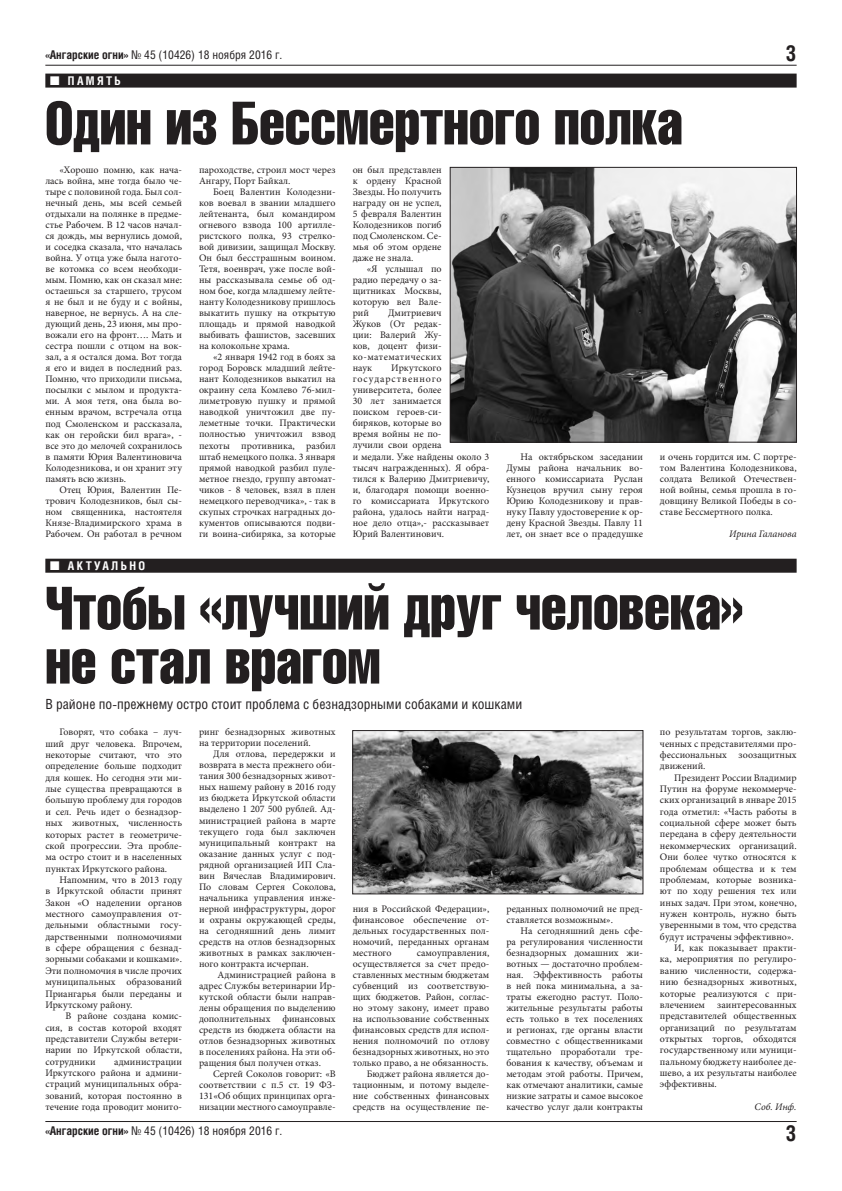
<style>
.page{position:relative;width:842px;height:1191px;background:#fff}
.page>*{position:absolute;margin:0;border:0;box-sizing:border-box;transform-origin:0 0}
.Заголовок_2{font:60px/54px "Helios Compressed";color:#231f20}
.Колонтитул_Номер_стр{font:700 22px "Helios Cond";color:#231f20}
.Подзаголовок_2{font:14px "Helios Cond";color:#231f20}
.t1{font:12px "Helios Cond";color:#231f20}
.t2{font:700 12px "Helios Cond";letter-spacing:.2em;color:#fff}
.Основной{font:10px/11px "Minion Pro";color:#231f20;text-align:justify}
.Подпись{font:italic 10px "Minion Pro";color:#231f20}
.s1{font-weight:700}
</style>
<div class="page">
<hr style="left:45px;top:65px;width:752px;height:1px;background:#231f20">
<hr style="left:45px;top:1121px;width:752px;height:1px;background:#231f20">
<div style="left:45px;top:74px;width:752px;height:14px;background:#231f20"></div>
<img style="left:452px;top:169px;width:343px;height:271px">
<div style="left:450px;top:167px;width:347px;height:275px;border:1px solid #231f20"></div>
<div style="left:45px;top:558px;width:752px;height:14px;background:#231f20"></div>
<img style="left:355px;top:732px;width:286px;height:160px">
<div style="left:353px;top:730px;width:290px;height:164px;border:1px solid #231f20"></div>
<p class="t1" style="left:45px;top:48px;width:239px"><span class="s1">«Ангарские огни»</span> № 45 (10426) 18 ноября 2016 г.</p>
<p class="Колонтитул_Номер_стр" style="left:785px;top:40px;width:13px">3</p>
<p class="t2" style="left:68px;top:73px;width:54px">ПАМЯТЬ</p>
<p class="Заголовок_2" style="left:45px;top:94px;width:639px">Один из Бессмертного полка</p>
<p class="Основной" style="left:45px;top:164px;width:138px;text-indent:14px">«Хорошо помню, как нача&shy;лась война, мне тогда было че&shy;тыре с половиной года. Был сол&shy;нечный день, мы всей семьей отдыхали на полянке в предме&shy;стье Рабочем. В 12 часов начал&shy;ся дождь, мы вернулись домой, и соседка сказала, что началась война. У отца уже была нагото&shy;ве котомка со всем необходи&shy;мым. Помню, как он сказал мне: остаешься за старшего, трусом я не был и не буду и с войны, наверное, не вернусь. А на сле&shy;дующий день, 23 июня, мы про&shy;вожали его на фронт…. Мать и сестра пошли с отцом на вок&shy;зал, а я остался дома. Вот тогда я его и видел в последний раз.<br>Помню, что приходили письма, посылки с мылом и продукта&shy;ми. А моя тетя, она была во&shy;енным врачом, встречала отца под Смоленском и рассказала, как он геройски бил врага», - все это до мелочей сохранилось в памяти Юрия Валентиновича Колодезникова, и он хранит эту память всю жизнь.</p>
<p class="Основной" style="left:45px;top:484px;width:138px;text-indent:14px">Отец Юрия, Валентин Пе&shy;трович Колодезников, был сы&shy;ном священника, настоятеля Князе-Владимирского храма в Рабочем. Он работал в речном</p>
<p class="Основной" style="left:353px;top:164px;width:90px">он был представлен к ордену Красной Звезды. Но получить награду он не успел, 5 февраля Валентин Колодезников погиб под Смоленском. Се&shy;мья об этом ордене даже не знала.</p>
<p class="Основной" style="left:353px;top:263px;width:90px;text-indent:14px">«Я услышал по радио передачу о за&shy;щитниках Москвы, которую вел Вале&shy;рий</p>
<p class="Основной" style="left:199px;top:164px;width:138px">пароходстве, строил мост через<br>Ангару, Порт Байкал.</p>
<p class="Основной" style="left:199px;top:186px;width:138px;text-indent:14px">Боец Валентин Колодезни&shy;ков воевал в звании младшего лейтенанта, был командиром огневого взвода 100 артилле&shy;ристского полка, 93 стрелко&shy;вой дивизии, защищал Москву.<br>Он был бесстрашным воином.<br>Тетя, военврач, уже после вой&shy;ны рассказывала семье об од&shy;ном бое, когда младшему лейте&shy;нанту Колодезникову пришлось выкатить пушку на открытую площадь и прямой наводкой выбивать фашистов, засевших на колокольне храма.</p>
<p class="Основной" style="left:199px;top:352px;width:138px;text-indent:14px">«2 января 1942 год в боях за город Боровск младший лейте&shy;нант Колодезников выкатил на окраину села Комлево 76-мил&shy;лиметровую пушку и прямой наводкой уничтожил две пу&shy;леметные точки. Практически полностью уничтожил взвод пехоты противника, разбил штаб немецкого полка. 3 января прямой наводкой разбил пуле&shy;метное гнездо, группу автомат&shy;чиков - 8 человек, взял в плен немецкого переводчика», - так в скупых строчках наградных до&shy;кументов описываются подви&shy;ги воина-сибиряка, за которые</p>
<p class="Основной" style="left:353px;top:307px;width:90px;text-indent:35px">Дмитриевич Жуков (От редак&shy;ции: Валерий Жу&shy;ков, доцент физи&shy;ко-математических наук</p>
<p class="Основной" style="left:353px;top:363px;width:138px;text-align:left;text-indent:39px">Иркутского государственного университета, более<br>30 лет занимается<br>поиском героев-си-<br>биряков, которые во<br>время войны не по-<br>лучили свои ордена<br>и медали. Уже найдены около 3 тысяч награжденных). Я обра&shy;тился к Валерию Дмитриевичу, и, благодаря помощи военно&shy;го комиссариата Иркутского района, удалось найти наград&shy;ное дело отца»,- рассказывает<br>Юрий Валентинович.</p>
<p class="Основной" style="left:506px;top:451px;width:138px;text-indent:14px">На октябрьском заседании Думы района начальник во&shy;енного комиссариата Руслан Кузнецов вручил сыну героя Юрию Колодезникову и прав&shy;нуку Павлу удостоверение к ор&shy;дену Красной Звезды. Павлу 11 лет, он знает все о прадедушке</p>
<p class="Основной" style="left:660px;top:451px;width:138px">и очень гордится им. С портре&shy;том Валентина Колодезникова, солдата Великой Отечествен&shy;ной войны, семья прошла в го&shy;довщину Великой Победы в со&shy;ставе Бессмертного полка.</p>
<p class="Подпись" style="left:729px;top:527px;width:69px">Ирина Галанова</p>
<p class="t2" style="left:68px;top:558px;width:79px">АКТУАЛЬНО</p>
<p class="Заголовок_2" style="left:45px;top:579px;width:699px">Чтобы «лучший друг человека» не стал врагом</p>
<p class="Подзаголовок_2" style="left:45px;top:695px;width:478px">В районе по-прежнему остро стоит проблема с безнадзорными собаками и кошками</p>
<p class="Основной" style="left:45px;top:726px;width:138px;line-height:11.4px;text-indent:14px">Говорят, что собака – луч&shy;ший друг человека. Впрочем, некоторые считают, что это определение больше подходит для кошек. Но сегодня эти ми&shy;лые существа превращаются в большую проблему для городов и сел. Речь идет о безнадзор&shy;ных животных, численность которых растет в геометриче&shy;ской прогрессии. Эта пробле&shy;ма остро стоит и в населенных пунктах Иркутского района.</p>
<p class="Основной" style="left:45px;top:874px;width:138px;line-height:11.4px;text-indent:14px">Напомним, что в 2013 году в Иркутской области принят Закон «О наделении органов местного самоуправления от&shy;дельными областными госу&shy;дарственными полномочиями в сфере обращения с безнад&shy;зорными собаками и кошками».<br>Эти полномочия в числе прочих муниципальных образований Приангарья были переданы и Иркутскому району.</p>
<p class="Основной" style="left:45px;top:1010px;width:138px;line-height:11.4px;text-indent:20px">В районе создана комис&shy;сия, в состав которой входят представители Службы ветери&shy;нарии по Иркутской области, сотрудники</p>
<p class="Основной" style="left:199px;top:726px;width:138px">ринг безнадзорных животных на территории поселений.</p>
<p class="Основной" style="left:199px;top:748px;width:138px;text-indent:14px">Для отлова, передержки и возврата в места прежнего оби&shy;тания 300 безнадзорных живот&shy;ных нашему району в 2016 году из бюджета Иркутской области выделено 1 207 500 рублей. Ад&shy;министрацией района в марте текущего года был заключен муниципальный контракт на оказание данных услуг с под&shy;рядной организацией ИП Сла&shy;вин Вячеслав Владимирович.<br>По словам Сергея Соколова, начальника управления инже&shy;нерной инфраструктуры, дорог и охраны окружающей среды, на сегодняшний день лимит средств на отлов безнадзорных животных в рамках заключен&shy;ного контракта исчерпан.</p>
<p class="Основной" style="left:199px;top:969px;width:138px;text-indent:19px">Администрацией района в адрес Службы ветеринарии Ир&shy;кутской области были направ&shy;лены обращения по выделению дополнительных финансовых средств из бюджета области на отлов безнадзорных животных в поселениях района. На эти об&shy;ращения был получен отказ.</p>
<p class="Основной" style="left:199px;top:1068px;width:138px;text-indent:14px">Сергей Соколов говорит: «В соответствии с п.5 ст. 19 ФЗ-131«Об общих принципах орга&shy;низации местного самоуправле-</p>
<p class="Основной" style="left:660px;top:726px;width:138px;line-height:11.4px">по результатам торгов, заклю&shy;ченных с представителями про&shy;фессиональных зоозащитных движений.</p>
<p class="Основной" style="left:660px;top:772px;width:138px;line-height:11.4px;text-indent:14px">Президент России Владимир Путин на форуме некоммерче&shy;ских организаций в январе 2015 года отметил: «Часть работы в социальной сфере может быть передана в сферу деятельности некоммерческих организаций.<br>Они более чутко относятся к проблемам общества и к тем проблемам, которые возника&shy;ют по ходу решения тех или иных задач. При этом, конечно, нужен контроль, нужно быть уверенными в том, что средства будут истрачены эффективно».</p>
<p class="Основной" style="left:660px;top:942px;width:138px;line-height:11.4px;text-indent:14px">И, как показывает практи&shy;ка, мероприятия по регулиро&shy;ванию численности, содержа&shy;нию безнадзорных животных, которые реализуются с при&shy;влечением заинтересованных представителей общественных организаций по результатам открытых торгов, обходятся государственному или муници&shy;пальному бюджету наиболее де&shy;шево, а их результаты наиболее эффективны.</p>
<p class="Подпись" style="left:755px;top:1100px;width:44px">Соб. Инф.</p>
<p class="Основной" style="left:353px;top:903px;width:138px">ния в Российской Федерации», финансовое обеспечение от&shy;дельных государственных пол&shy;номочий, переданных органам местного</p>
<p class="Основной" style="left:506px;top:903px;width:138px">реданных полномочий не пред&shy;ставляется возможным».</p>
<p class="Основной" style="left:506px;top:925px;width:138px;text-indent:14px">На сегодняшний день сфе&shy;ра регулирования численности безнадзорных домашних жи&shy;вотных — достаточно проблем&shy;ная. Эффективность работы в ней пока минимальна, а за&shy;траты ежегодно растут. Поло&shy;жительные результаты работы есть только в тех поселениях и регионах, где органы власти совместно с общественниками тщательно проработали тре&shy;бования к качеству, объемам и методам этой работы. Причем, как отмечают аналитики, самые низкие затраты и самое высокое качество услуг дали контракты</p>
<p class="Основной" style="left:353px;top:947px;width:138px;text-indent:64px">самоуправления, осуществляется за счет предо&shy;ставленных местным бюджетам субвенций из соответствую&shy;щих бюджетов. Район, соглас&shy;но этому закону, имеет право на использование собственных финансовых средств для испол&shy;нения полномочий по отлову безнадзорных животных, но это только право, а не обязанность.</p>
<p class="Основной" style="left:353px;top:1068px;width:138px;text-indent:14px">Бюджет района является до&shy;тационным, и потому выделе&shy;ние собственных финансовых средств на осуществление пе-</p>
<p class="Основной" style="left:45px;top:1055px;width:138px;line-height:11.4px;text-indent:69px">администрации Иркутского района и админи&shy;страций муниципальных обра&shy;зований, которая постоянно в течение года проводит монито-</p>
<p class="t1" style="left:45px;top:1123px;width:239px"><span class="s1">«Ангарские огни»</span> № 45 (10426) 18 ноября 2016 г.</p>
<p class="Колонтитул_Номер_стр" style="left:785px;top:1120px;width:13px">3</p>
</div>
